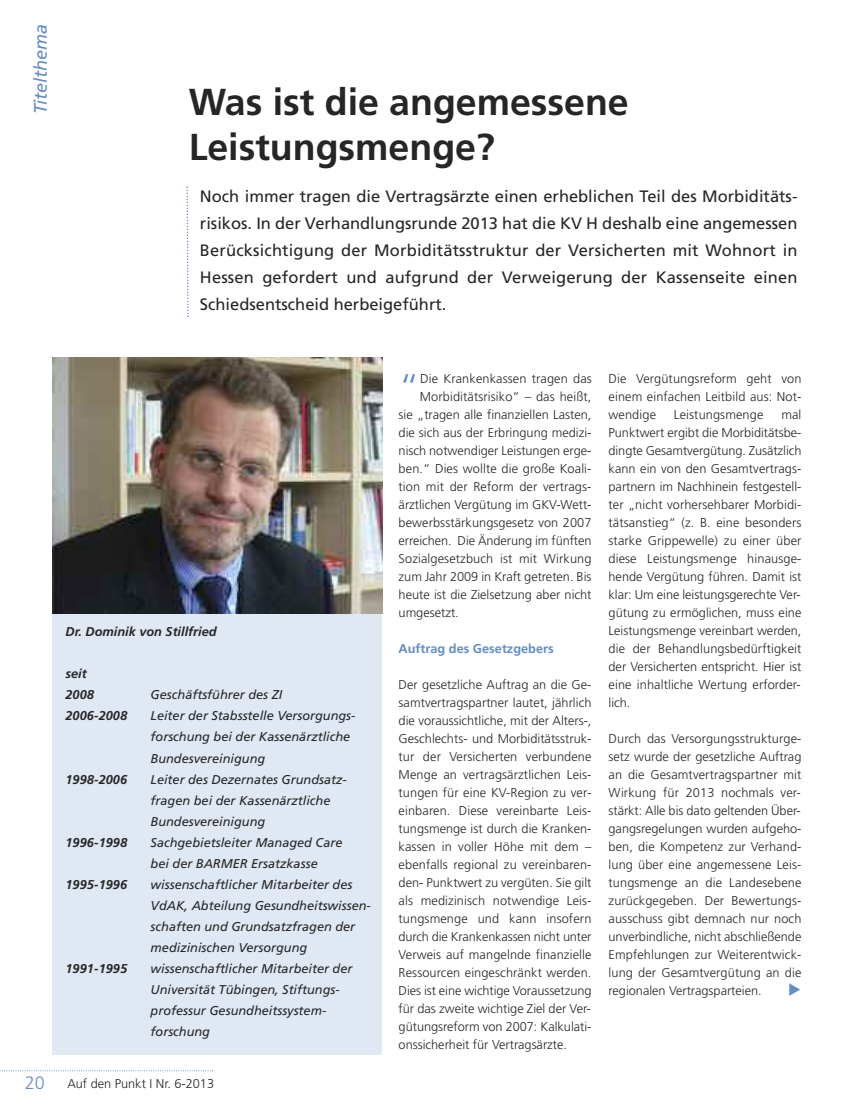
<style>
.page{position:relative;width:851px;height:1106px;background:#fff}
.page>*{position:absolute;margin:0;border:0;box-sizing:border-box;transform-origin:0 0}
.t1{font:300 38.55px "Frutiger";color:#628dc9}
.t2{font:700 37.5px/45px "Frutiger";color:#272627}
.t3{font:italic 18px "Frutiger";color:#628dc9}
.t4{font:16.5px/27px "Frutiger";color:#272627;text-align:justify}
.t5{font:300 12.75px/18px "Frutiger";color:#272627;text-align:justify}
.t6{font:italic 12.75px/21px "Frutiger";color:#272627}
.t7{font:italic 700 12.75px/21px "Frutiger";color:#272627}
.t8{font:700 12.75px "Frutiger";color:#628dc9}
.s1{font-size:18px;color:#628dc9}
</style>
<div class="page">
<svg style="left:0;top:1070px;width:213px;height:1px"></svg>
<svg style="left:186px;top:186px;width:3px;height:131px"></svg>
<div style="left:53px;top:612px;width:329px;height:442px;background:#e0e8f4"></div>
<img style="left:53px;top:357px;width:329px;height:256px">
<h3 class="t3" style="left:33px;top:114px;width:92px;rotate:-90deg">Titelthema</h3>
<h2 class="t2" style="left:189px;top:82px;width:441px">Was ist die angemessene<br>Leistungsmenge?</h2>
<p class="t4" style="left:200px;top:184px;width:599px">Noch immer tragen die Vertragsärzte einen erheblichen Teil des Morbiditäts&shy;risikos. In der Verhandlungsrunde 2013 hat die KV H deshalb eine angemessen Berücksichtigung der Morbiditätsstruktur der Versicherten mit Wohnort in Hessen gefordert und aufgrund der Verweigerung der Kassenseite einen Schiedsentscheid herbeigeführt.</p>
<p class="t7" style="left:65px;top:622px;width:152px">Dr. Dominik von Stillfried</p>
<p class="t7" style="left:65px;top:664px;width:30px">seit<br>2008</p>
<p class="t6" style="left:151px;top:685px;width:133px">Geschäftsführer des ZI</p>
<p class="t7" style="left:65px;top:706px;width:63px">2006-2008</p>
<p class="t6" style="left:151px;top:706px;width:206px">Leiter der Stabsstelle Versorgungs&shy;forschung bei der Kassenärztliche<br>Bundesvereinigung</p>
<p class="t7" style="left:65px;top:769px;width:63px">1998-2006</p>
<p class="t6" style="left:151px;top:769px;width:198px">Leiter des Dezernates Grundsatz&shy;fragen bei der Kassenärztliche<br>Bundesvereinigung</p>
<p class="t7" style="left:65px;top:832px;width:63px">1996-1998</p>
<p class="t6" style="left:151px;top:832px;width:193px">Sachgebietsleiter Managed Care bei der BARMER Ersatzkasse</p>
<p class="t7" style="left:65px;top:874px;width:63px">1995-1996</p>
<p class="t6" style="left:151px;top:874px;width:222px">wissenschaftlicher Mitarbeiter des VdAK, Abteilung Gesundheitswissen&shy;schaften und Grundsatzfragen der medizinischen Versorgung</p>
<p class="t7" style="left:65px;top:958px;width:63px">1991-1995</p>
<p class="t6" style="left:151px;top:958px;width:203px">wissenschaftlicher Mitarbeiter der<br>Universität Tübingen, Stiftungs&shy;professur Gesundheitssystem&shy;forschung</p>
<h1 class="t1" style="left:398px;top:372px;width:23px">“</h1>
<p class="t5" style="left:420px;top:370px;width:173px">Die Krankenkassen tragen das</p>
<p class="t5" style="left:420px;top:388px;width:173px">Morbiditätsrisiko“ – das heißt,</p>
<p class="t5" style="left:398px;top:406px;width:194px">sie „tragen alle finanziellen Lasten,</p>
<p class="t5" style="left:398px;top:424px;width:194px">die sich aus der Erbringung medizi-</p>
<p class="t5" style="left:398px;top:442px;width:194px">nisch notwendiger Leistungen erge-</p>
<p class="t5" style="left:398px;top:460px;width:194px">ben.“ Dies wollte die große Koali-</p>
<p class="t5" style="left:398px;top:478px;width:194px">tion mit der Reform der vertrags-</p>
<p class="t5" style="left:398px;top:496px;width:194px">ärztlichen Vergütung im GKV-Wett-</p>
<p class="t5" style="left:398px;top:514px;width:194px">bewerbsstärkungsgesetz von 2007</p>
<p class="t5" style="left:398px;top:532px;width:194px">erreichen. Die Änderung im fünften</p>
<p class="t5" style="left:398px;top:550px;width:194px">Sozialgesetzbuch ist mit Wirkung</p>
<p class="t5" style="left:398px;top:568px;width:194px">zum Jahr 2009 in Kraft getreten. Bis</p>
<p class="t5" style="left:398px;top:586px;width:194px">heute ist die Zielsetzung aber nicht</p>
<p class="t5" style="left:398px;top:604px;width:62px">umgesetzt.</p>
<p class="t8" style="left:398px;top:643px;width:156px">Auftrag des Gesetzgebers</p>
<p class="t5" style="left:398px;top:676px;width:194px">Der gesetzliche Auftrag an die Ge&shy;samtvertragspartner lautet, jährlich die voraussichtliche, mit der Alters-, Geschlechts- und Morbiditätsstruk&shy;tur der Versicherten verbundene Menge an vertragsärztlichen Leis&shy;tungen für eine KV-Region zu ver&shy;einbaren. Diese vereinbarte Leis&shy;tungsmenge ist durch die Kranken&shy;kassen in voller Höhe mit dem – ebenfalls regional zu vereinbaren&shy;den- Punktwert zu vergüten. Sie gilt als medizinisch notwendige Leis&shy;tungsmenge und kann insofern durch die Krankenkassen nicht unter Verweis auf mangelnde finanzielle Ressourcen eingeschränkt werden.<br>Dies ist eine wichtige Voraussetzung für das zweite wichtige Ziel der Ver&shy;gütungsreform von 2007: Kalkulati&shy;onssicherheit für Vertragsärzte.</p>
<p class="t5" style="left:608px;top:370px;width:194px">Die Vergütungsreform geht von einem einfachen Leitbild aus: Not&shy;wendige</p>
<p class="t5" style="left:608px;top:406px;width:194px;text-indent:173px">mal Punktwert ergibt die Morbiditätsbe&shy;dingte Gesamtvergütung. Zusätzlich kann ein von den Gesamtvertrags&shy;partnern im Nachhinein festgestell&shy;ter „nicht vorhersehbarer Morbidi&shy;tätsanstieg“ (z. B. eine besonders starke Grippewelle) zu einer über diese Leistungsmenge hinausge&shy;hende Vergütung führen. Damit ist klar: Um eine leistungsgerechte Ver&shy;gütung zu ermöglichen, muss eine Leistungsmenge vereinbart werden, die der Behandlungsbedürftigkeit der Versicherten entspricht. Hier ist eine inhaltliche Wertung erforder&shy;lich.</p>
<p class="t5" style="left:608px;top:730px;width:194px">Durch das Versorgungsstrukturge&shy;setz wurde der gesetzliche Auftrag an die Gesamtvertragspartner mit Wirkung für 2013 nochmals ver&shy;stärkt: Alle bis dato geltenden Über&shy;gangsregelungen wurden aufgeho&shy;ben, die Kompetenz zur Verhand&shy;lung über eine angemessene Leis&shy;tungsmenge an die Landesebene zurückgegeben. Der Bewertungs&shy;ausschuss gibt demnach nur noch unverbindliche, nicht abschließende Empfehlungen zur Weiterentwick&shy;lung der Gesamtvergütung an die regionalen Vertragsparteien.</p>
<p class="t5" style="left:673px;top:406px;width:91px">Leistungsmenge</p>
<p class="t5" style="left:25px;top:1075px;width:191px"><span class="s1">20</span> Auf den Punkt I Nr. 6-2013</p>
</div>
